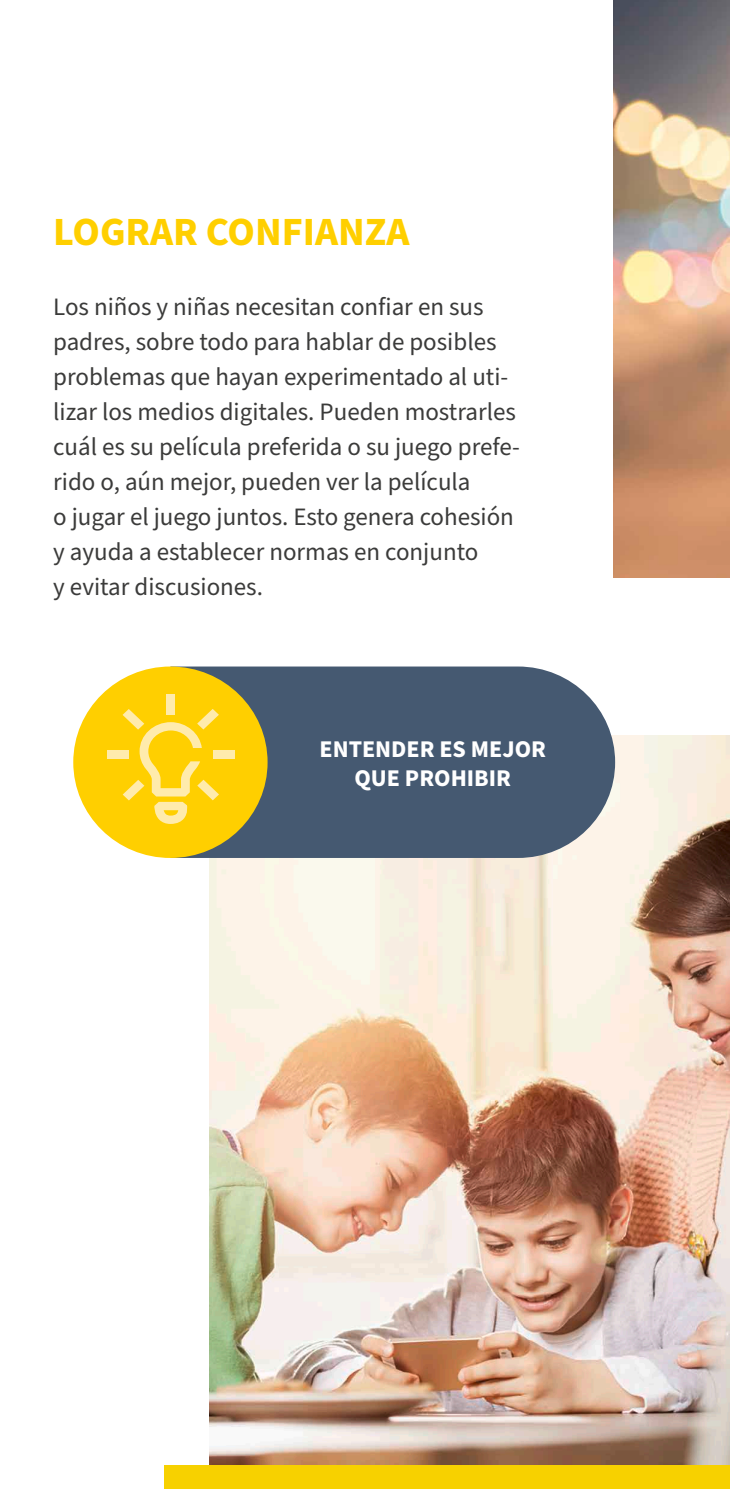
<style>
.page{position:relative;width:730px;height:1489px;background:#fff}
.page>*{position:absolute;margin:0;border:0;box-sizing:border-box;transform-origin:0 0}
.t1{font:700 40px "Vykfff Source Sans Pro";color:#ffcf00}
.t2{font:25px/35px "Sdntjx Source Sans Pro";color:#3b3b3a}
.t3{font:700 24px/28.8px "Vykfff Source Sans Pro";color:#fff;text-align:center}
</style>
<div class="page">
<img style="left:210px;top:735px;width:520px;height:729px">
<img style="left:613px;top:0;width:117px;height:578px">
<div style="left:164px;top:1464px;width:566px;height:24px;background:#f7d100"></div>
<div style="left:180px;top:666px;width:435px;height:192px;background:#455971"></div>
<div style="left:73px;top:666px;width:195px;height:192px;background:#ffcf00;border-radius:50%"></div>
<div style="left:166px;top:694px;width:9px;height:21px;background:#ffebac"></div>
<div style="left:213px;top:750px;width:22px;height:8px;background:#ffebac"></div>
<div style="left:107px;top:750px;width:22px;height:9px;background:#ffebac"></div>
<svg style="left:123px;top:709px;width:96px;height:115px"></svg>
<h2 class="t1" style="left:53px;top:205px;width:358px">LOGRAR CONFIANZA</h2>
<p class="t2" style="left:53px;top:290px;width:468px">Los niños y niñas necesitan confiar en sus padres, sobre todo para hablar de posibles problemas que hayan experimentado al uti&shy;lizar los medios digitales. Pueden mostrarles cuál es su película preferida o su juego prefe&shy;rido o, aún mejor, pueden ver la película<br>o jugar el juego juntos. Esto genera cohesión y ayuda a establecer normas en conjunto<br>y evitar discusiones.</p>
<p class="t3" style="left:319px;top:735px;width:228px">ENTENDER ES MEJOR<br>QUE PROHIBIR</p>
</div>
